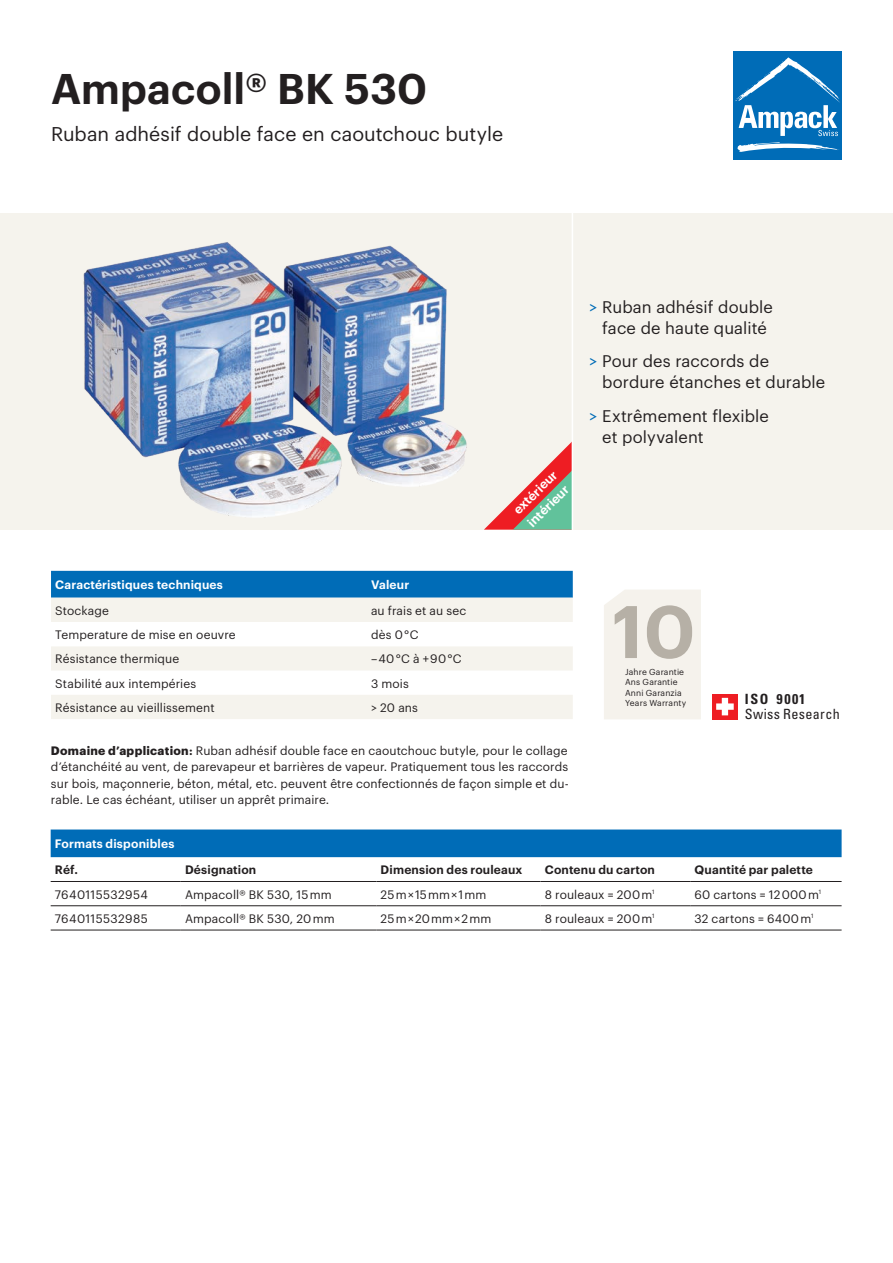
<style>
.page{position:relative;width:893px;height:1263px;background:#fff}
.page>*{position:absolute;margin:0;border:0;box-sizing:border-box;transform-origin:0 0}
.t1{font:600 72.6px "Graphik";color:#b6b0a6}
._01_Titel{font:600 42px "Graphik";letter-spacing:.005em;color:#231f20}
._02_Lead{font:19.5px "Graphik";letter-spacing:.005em;color:#231f20}
._03_Copy{font:16.5px/21px "Graphik";letter-spacing:.005em;color:#231f20}
.t2{font:condensed 14.1px/15.5px "Univers LT Std";letter-spacing:.025em;color:#231f20}
.t3{font:600 12.75px/18.6px "Graphik";color:#fff}
._05_Tabelle{font:12px/16.5px "Graphik";letter-spacing:.01em;color:#231f20;text-align:justify}
._05_Tabelle-2{font:600 12px "Graphik";letter-spacing:.015em;color:#231f20}
.t4{font:600 12px "Graphik";letter-spacing:.015em;color:#fff}
._05_Tabelle-3{font:12px "Graphik";letter-spacing:.035em;color:#231f20}
.t5{font:8.55px/10.2px "Graphik";letter-spacing:.015em;color:#231f20}
.s1{color:#006cb7}
.s2{font-weight:700}
.s3{font-weight:600}
</style>
<div class="page">
<div style="left:0;top:213px;width:893px;height:316px;background:#f5f3ed"></div>
<div style="left:733px;top:51px;width:109px;height:109px;background:#006cb7"></div>
<svg style="left:737px;top:142px;width:102px;height:10px"></svg>
<svg style="left:735px;top:57px;width:105px;height:79px"></svg>
<div style="left:712px;top:694px;width:26px;height:25px;background:#ee1d23"></div>
<svg style="left:716px;top:698px;width:18px;height:17px"></svg>
<div style="left:51px;top:829px;width:791px;height:28px;background:#006cb7"></div>
<hr style="left:51px;top:881px;width:130px;height:1px;background:#231f20">
<hr style="left:181px;top:881px;width:195px;height:1px;background:#231f20">
<hr style="left:376px;top:881px;width:164px;height:1px;background:#231f20">
<hr style="left:540px;top:881px;width:150px;height:1px;background:#231f20">
<hr style="left:690px;top:881px;width:152px;height:1px;background:#231f20">
<hr style="left:51px;top:905px;width:130px;height:1px;background:#231f20">
<hr style="left:181px;top:905px;width:195px;height:1px;background:#231f20">
<hr style="left:376px;top:905px;width:164px;height:1px;background:#231f20">
<hr style="left:540px;top:905px;width:150px;height:1px;background:#231f20">
<hr style="left:690px;top:905px;width:152px;height:1px;background:#231f20">
<hr style="left:51px;top:930px;width:130px;height:1px;background:#231f20">
<hr style="left:181px;top:930px;width:195px;height:1px;background:#231f20">
<hr style="left:376px;top:930px;width:164px;height:1px;background:#231f20">
<hr style="left:540px;top:930px;width:150px;height:1px;background:#231f20">
<hr style="left:690px;top:930px;width:152px;height:1px;background:#231f20">
<div style="left:604px;top:590px;width:97px;height:129px;background:#f5f2ec"></div>
<div style="left:51px;top:571px;width:522px;height:27px;background:#006cb7"></div>
<svg style="left:51px;top:598px;width:522px;height:121px;fill:#f5f3ed"></svg>
<svg style="left:51px;top:622px;width:522px;height:24px"></svg>
<img style="left:83px;top:213px;width:490px;height:316px">
<p class="_01_Titel" style="left:51px;top:57px;width:378px">Ampacoll® BK 530</p>
<p class="_02_Lead" style="left:51px;top:119px;width:454px">Ruban adhésif double face en caoutchouc butyle</p>
<p class="t3" style="left:508px;top:505px;width:58px;rotate:-45deg">extérieur intérieur</p>
<p class="_03_Copy" style="left:589px;top:295px;width:185px;text-align:center"><span class="s1">&gt;</span> Ruban adhésif double face de haute qualité</p>
<p class="_03_Copy" style="left:602px;top:349px;width:224px;text-indent:-13px"><span class="s1">&gt;</span> Pour des raccords de bordure étanches et durable</p>
<p class="_03_Copy" style="left:602px;top:404px;width:168px;text-indent:-13px"><span class="s1">&gt;</span> Extrêmement flexible et polyvalent</p>
<p class="t4" style="left:55px;top:576px;width:169px">Caractéristiques techniques</p>
<p class="t4" style="left:371px;top:576px;width:40px">Valeur</p>
<p class="_05_Tabelle" style="left:55px;top:601px;width:55px">Stockage</p>
<p class="_05_Tabelle" style="left:371px;top:601px;width:97px">au frais et au sec</p>
<p class="_05_Tabelle" style="left:55px;top:625px;width:182px">Temperature de mise en oeuvre</p>
<p class="_05_Tabelle" style="left:371px;top:625px;width:49px">dès 0 °C</p>
<p class="_05_Tabelle" style="left:55px;top:650px;width:125px">Résistance thermique</p>
<p class="_05_Tabelle" style="left:371px;top:650px;width:92px">– 40 °C à + 90 °C</p>
<p class="_05_Tabelle" style="left:55px;top:674px;width:142px">Stabilité aux intempéries</p>
<p class="_05_Tabelle" style="left:371px;top:674px;width:39px">3 mois</p>
<p class="_05_Tabelle" style="left:55px;top:698px;width:161px">Résistance au vieillissement</p>
<p class="_05_Tabelle" style="left:371px;top:698px;width:48px">&gt; 20 ans</p>
<p class="_05_Tabelle" style="left:51px;top:741px;width:519px"><span class="s2">Domaine d’application</span><span class="s3">:</span> Ruban adhésif double face en caoutchouc butyle, pour le collage d’étanchéité au vent, de parevapeur et barrières de vapeur. Pratiquement tous les raccords sur bois, maçonnerie, béton, métal, etc. peuvent être confectionnés de façon simple et du&shy;rable. Le cas échéant, utiliser un apprêt primaire.</p>
<p class="t1" style="left:612px;top:576px;width:85px">10</p>
<p class="t5" style="left:625px;top:666px;width:63px">Jahre Garantie<br>Ans Garantie<br>Anni Garanzia<br>Years Warranty</p>
<p class="t2" style="left:745px;top:691px;width:96px"><span class="s2">ISO 9001<br></span>Swiss Research</p>
<p class="t4" style="left:55px;top:835px;width:121px">Formats disponibles</p>
<p class="_05_Tabelle-2" style="left:55px;top:861px;width:24px">Réf.</p>
<p class="_05_Tabelle-2" style="left:185px;top:861px;width:73px">Désignation</p>
<p class="_05_Tabelle-2" style="left:381px;top:861px;width:143px">Dimension des rouleaux</p>
<p class="_05_Tabelle-2" style="left:545px;top:861px;width:112px">Contenu du carton</p>
<p class="_05_Tabelle-2" style="left:694px;top:861px;width:120px">Quantité par palette</p>
<p class="_05_Tabelle-3" style="left:55px;top:885px;width:95px">7640115532954</p>
<p class="_05_Tabelle" style="left:185px;top:885px;width:148px">Ampacoll® BK 530, 15 mm</p>
<p class="_05_Tabelle" style="left:381px;top:885px;width:107px">25 m × 15 mm × 1 mm</p>
<p class="_05_Tabelle" style="left:545px;top:885px;width:111px">8 rouleaux = 200 m<sup>1</sup></p>
<p class="_05_Tabelle" style="left:694px;top:885px;width:128px">60 cartons = 12 000 m<sup>1</sup></p>
<p class="_05_Tabelle-3" style="left:55px;top:909px;width:94px">7640115532985</p>
<p class="_05_Tabelle" style="left:185px;top:909px;width:151px">Ampacoll® BK 530, 20 mm</p>
<p class="_05_Tabelle" style="left:381px;top:909px;width:112px">25 m × 20 mm × 2 mm</p>
<p class="_05_Tabelle" style="left:545px;top:909px;width:111px">8 rouleaux = 200 m<sup>1</sup></p>
<p class="_05_Tabelle" style="left:694px;top:909px;width:121px">32 cartons = 6400 m<sup>1</sup></p>
</div>
